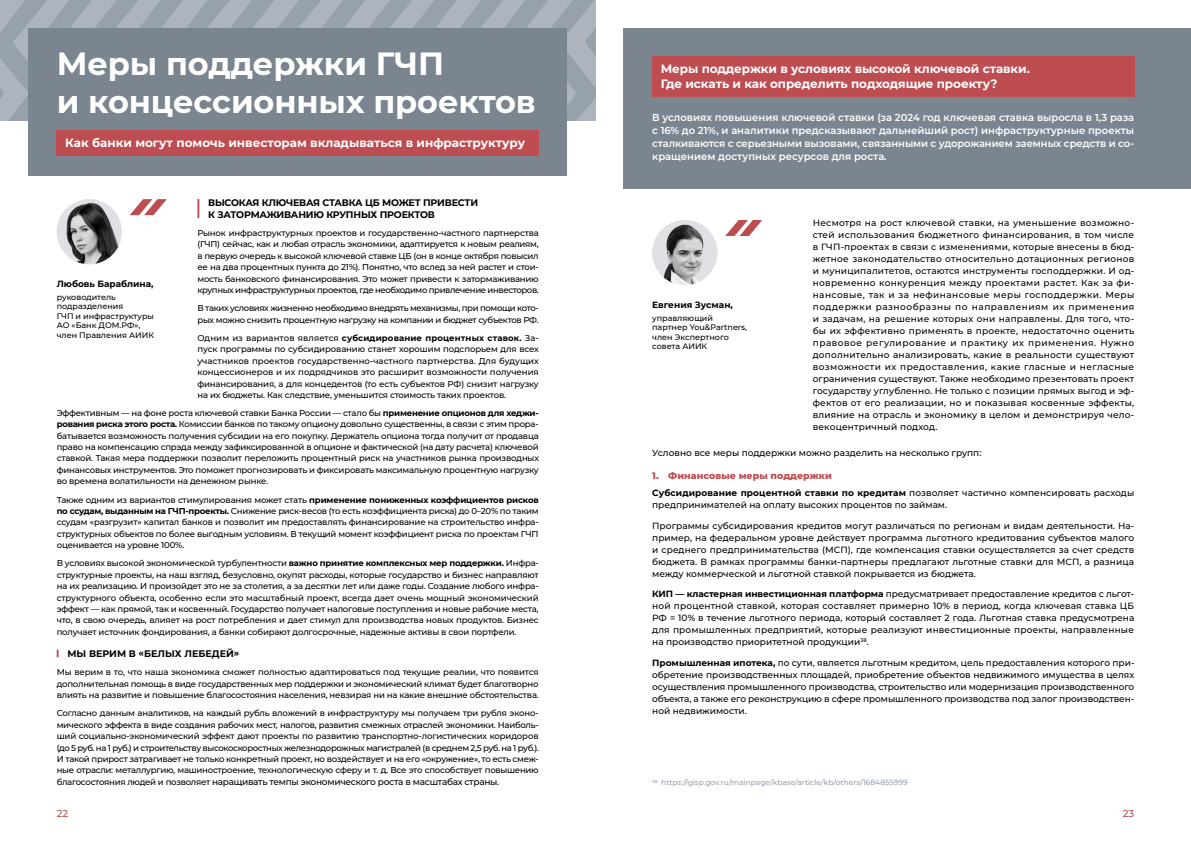
<style>
.page{position:relative;width:1191px;height:842px;background:#fff}
.page>*{position:absolute;margin:0;border:0;box-sizing:border-box;transform-origin:0 0}
.t1{font:700 32px/38.4px "Montserrat";letter-spacing:-.005em;color:#fff}
.t2{font:700 12px/14.4px "Montserrat";letter-spacing:-.005em;color:#fff}
.t3{font:600 10px/13px "Montserrat";color:#fff;text-align:justify}
.t4{font:500 10px "Montserrat";color:#bd4d51}
.t5{font:700 9.5px/11.4px "Montserrat";letter-spacing:-.02em;color:#000}
.t6{font:800 9.5px "Montserrat";color:#bd4d51}
.t7{font:700 9.5px "Montserrat";color:#000}
.t8{font:500 9px/12px "Montserrat";color:#000;text-align:justify}
.t9{font:500 9px "Montserrat";letter-spacing:-.03em;color:#000}
.t10{font:700 9px "Montserrat";color:#000}
.t11{font:500 8.5px/11.4px "Montserrat";letter-spacing:-.03em;color:#000;text-align:justify}
.t12{font:500 8px/9.6px "Montserrat";color:#000}
.t13{font:500 7.5px "Montserrat";color:#97a1ae}
.s1{font-weight:700}
.s2{font-size:8.5px}
</style>
<div class="page">
<svg style="left:0;top:0;width:595px;height:120px;background:#a2aab6"></svg>
<div style="left:28px;top:28px;width:539px;height:148px;background:#7a8590"></div>
<div style="left:57px;top:130px;width:482px;height:26px;background:#bd4d51"></div>
<svg style="left:197px;top:199px;width:2px;height:19px"></svg>
<div style="left:624px;top:28px;width:567px;height:161px;background:#7a8590"></div>
<div style="left:652px;top:57px;width:482px;height:40px;background:#bd4d51"></div>
<img style="left:57px;top:199px;width:65px;height:65px;border-radius:33px">
<svg style="left:130px;top:199px;width:37px;height:16px"></svg>
<svg style="left:57px;top:650px;width:2px;height:7px"></svg>
<img style="left:652px;top:220px;width:65px;height:65px;border-radius:33px">
<svg style="left:725px;top:220px;width:37px;height:16px"></svg>
<h1 class="t1" style="left:57px;top:43px;width:480px">Меры поддержки ГЧП<br>и концессионных проектов</h1>
<h2 class="t2" style="left:65px;top:135px;width:461px">Как банки могут помочь инвесторам вкладываться в инфраструктуру</h2>
<p class="t10" style="left:57px;top:278px;width:98px">Любовь Бараблина,</p>
<p class="t12" style="left:57px;top:292px;width:99px">руководитель подразделения<br>ГЧП и инфраструктуры<br>АО «Банк ДОМ.РФ», член Правления АИИК</p>
<p class="t5" style="left:208px;top:197px;width:271px">ВЫСОКАЯ КЛЮЧЕВАЯ СТАВКА ЦБ МОЖЕТ ПРИВЕСТИ<br>К ЗАТОРМАЖИВАНИЮ КРУПНЫХ ПРОЕКТОВ</p>
<p class="t11" style="left:197px;top:227px;width:343px">Рынок инфраструктурных проектов и государственно-частного партнерства (ГЧП) сейчас, как и любая отрасль экономики, адаптируется к новым реалиям, в первую очередь к высокой ключевой ставке ЦБ (он в конце октября повысил ее на два процентных пункта до 21%). Понятно, что вслед за ней растет и стои&shy;мость банковского финансирования. Это может привести к затормаживанию крупных инфраструктурных проектов, где необходимо привлечение инвесторов.</p>
<p class="t11" style="left:197px;top:302px;width:343px">В таких условиях жизненно необходимо внедрять механизмы, при помощи кото&shy;рых можно снизить процентную нагрузку на компании и бюджет субъектов РФ.</p>
<p class="t11" style="left:197px;top:332px;width:343px">Одним из вариантов является <span class="s1">субсидирование процентных ставок.</span> За&shy;пуск программы по субсидированию станет хорошим подспорьем для всех участников проектов государственно-частного партнерства. Для будущих концессионеров и их подрядчиков это расширит возможности получения финансирования, а для концедентов (то есть субъектов РФ) снизит нагрузку на их бюджеты. Как следствие, уменьшится стоимость таких проектов.</p>
<p class="t11" style="left:57px;top:407px;width:484px">Эффективным — на фоне роста ключевой ставки Банка России — стало бы <span class="s1">применение опционов для хеджи&shy;рования риска этого роста.</span> Комиссии банков по такому опциону довольно существенны, в связи с этим прора&shy;батывается возможность получения субсидии на его покупку. Держатель опциона тогда получит от продавца право на компенсацию спрэда между зафиксированной в опционе и фактической (на дату расчета) ключевой ставкой. Такая мера поддержки позволит переложить процентный риск на участников рынка производных финансовых инструментов. Это поможет прогнозировать и фиксировать максимальную процентную нагрузку во времена волатильности на денежном рынке.</p>
<p class="t11" style="left:57px;top:493px;width:483px">Также одним из вариантов стимулирования может стать <span class="s1">применение пониженных коэффициентов рисков по ссудам, выданным на ГЧП-проекты.</span> Снижение риск-весов (то есть коэффициента риска) до 0–20% по таким ссудам «разгрузит» капитал банков и позволит им предоставлять финансирование на строительство инфра&shy;структурных объектов по более выгодным условиям. В текущий момент коэффициент риска по проектам ГЧП оценивается на уровне 100%.</p>
<p class="t11" style="left:57px;top:557px;width:483px">В условиях высокой экономической турбулентности <span class="s1">важно принятие комплексных мер поддержки.</span> Инфра&shy;структурные проекты, на наш взгляд, безусловно, окупят расходы, которые государство и бизнес направляют на их реализацию. И произойдет это не за столетия, а за десятки лет или даже годы. Создание любого инфра&shy;структурного объекта, особенно если это масштабный проект, всегда дает очень мощный экономический эффект — как прямой, так и косвенный. Государство получает налоговые поступления и новые рабочие места, что, в свою очередь, влияет на рост потребления и дает стимул для производства новых продуктов. Бизнес получает источник фондирования, а банки собирают долгосрочные, надежные активы в свои портфели.</p>
<p class="t7" style="left:67px;top:647px;width:173px">МЫ ВЕРИМ В «БЕЛЫХ ЛЕБЕДЕЙ»</p>
<p class="t11" style="left:57px;top:666px;width:483px">Мы верим в то, что наша экономика сможет полностью адаптироваться под текущие реалии, что появится дополнительная помощь в виде государственных мер поддержки и экономический климат будет благотворно влиять на развитие и повышение благосостояния населения, невзирая ни на какие внешние обстоятельства.</p>
<p class="t11" style="left:57px;top:707px;width:483px">Согласно данным аналитиков, на каждый рубль вложений в инфраструктуру мы получаем три рубля эконо&shy;мического эффекта в виде создания рабочих мест, налогов, развития смежных отраслей экономики. Наиболь&shy;ший социально-экономический эффект дают проекты по развитию транспортно-логистических коридоров (до 5 руб. на 1 руб.) и строительству высокоскоростных железнодорожных магистралей (в среднем 2,5 руб. на 1 руб.).<br>И такой прирост затрагивает не только конкретный проект, но воздействует и на его «окружение», то есть смеж&shy;ные отрасли: металлургию, машиностроение, технологическую сферу и т. д. Все это способствует повышению</p>
<p class="t9" style="left:57px;top:776px;width:444px"><span class="s2">благосостояния людей и позволяет</span> наращивать темпы экономического роста в масштабах страны.</p>
<h2 class="t2" style="left:660px;top:61px;width:371px">Меры поддержки в условиях высокой ключевой ставки.<br>Где искать и как определить подходящие проекту?</h2>
<p class="t3" style="left:652px;top:111px;width:483px">В условиях повышения ключевой ставки (за 2024 год ключевая ставка выросла в 1,3 раза с 16% до 21%, и аналитики предсказывают дальнейший рост) инфраструктурные проекты сталкиваются с серьезными вызовами, связанными с удорожанием заемных средств и со&shy;кращением доступных ресурсов для роста.</p>
<p class="t8" style="left:812px;top:216px;width:323px">Несмотря на рост ключевой ставки, на уменьшение возможно&shy;стей использования бюджетного финансирования, в том числе в ГЧП-проектах в связи с изменениями, которые внесены в бюд&shy;жетное законодательство относительно дотационных регионов и муниципалитетов, остаются инструменты господдержки. И од&shy;новременно конкуренция между проектами растет. Как за фи&shy;нансовые, так и за нефинансовые меры господдержки. Меры поддержки разнообразны по направлениям их применения и задачам, на решение которых они направлены. Для того, что&shy;бы их эффективно применять в проекте, недостаточно оценить правовое регулирование и практику их применения. Нужно дополнительно анализировать, какие в реальности существуют возможности их предоставления, какие гласные и негласные ограничения существуют. Также необходимо презентовать проект государству углубленно. Не только с позиции прямых выгод и эф&shy;фектов от его реализации, но и показывая косвенные эффекты, влияние на отрасль и экономику в целом и демонстрируя чело&shy;векоцентричный подход.</p>
<p class="t8" style="left:652px;top:446px;width:331px">Условно все меры поддержки можно разделить на несколько групп:</p>
<p class="t6" style="left:652px;top:468px;width:181px">1. Финансовые меры поддержки</p>
<p class="t8" style="left:652px;top:487px;width:483px"><span class="s1">Субсидирование процентной ставки по кредитам</span> позволяет частично компенсировать расходы предпринимателей на оплату высоких процентов по займам.</p>
<p class="t8" style="left:652px;top:519px;width:483px">Программы субсидирования кредитов могут различаться по регионам и видам деятельности. На&shy;пример, на федеральном уровне действует программа льготного кредитования субъектов малого и среднего предпринимательства (МСП), где компенсация ставки осуществляется за счет средств бюджета. В рамках программы банки-партнеры предлагают льготные ставки для МСП, а разница между коммерческой и льготной ставкой покрывается из бюджета.</p>
<p class="t8" style="left:652px;top:588px;width:483px"><span class="s1">КИП — кластерная инвестиционная платформа</span> предусматривает предоставление кредитов с льгот&shy;ной процентной ставкой, которая составляет примерно 10% в период, когда ключевая ставка ЦБ РФ = 10% в течение льготного периода, который составляет 2 года. Льготная ставка предусмотрена для промышленных предприятий, которые реализуют инвестиционные проекты, направленные на производство приоритетной продукции<sup>38</sup>.</p>
<p class="t8" style="left:652px;top:656px;width:484px"><span class="s1">Промышленная ипотека,</span> по сути, является льготным кредитом, цель предоставления которого при&shy;обретение производственных площадей, приобретение объектов недвижимого имущества в целях осуществления промышленного производства, строительство или модернизация производственного объекта, а также его реконструкцию в сфере промышленного производства под залог производствен&shy;ной недвижимости.</p>
<p class="t10" style="left:652px;top:298px;width:82px">Евгения Зусман,</p>
<p class="t12" style="left:652px;top:313px;width:96px">управляющий партнер You&amp;Partners, член Экспертного совета АИИК</p>
<p class="t13" style="left:652px;top:777px;width:257px"><sup>38</sup> https://gisp.gov.ru/mainpage/kbase/article/kb/others/1684855999</p>
<p class="t4" style="left:57px;top:807px;width:13px">22</p>
<p class="t4" style="left:1122px;top:807px;width:13px">23</p>
</div>
